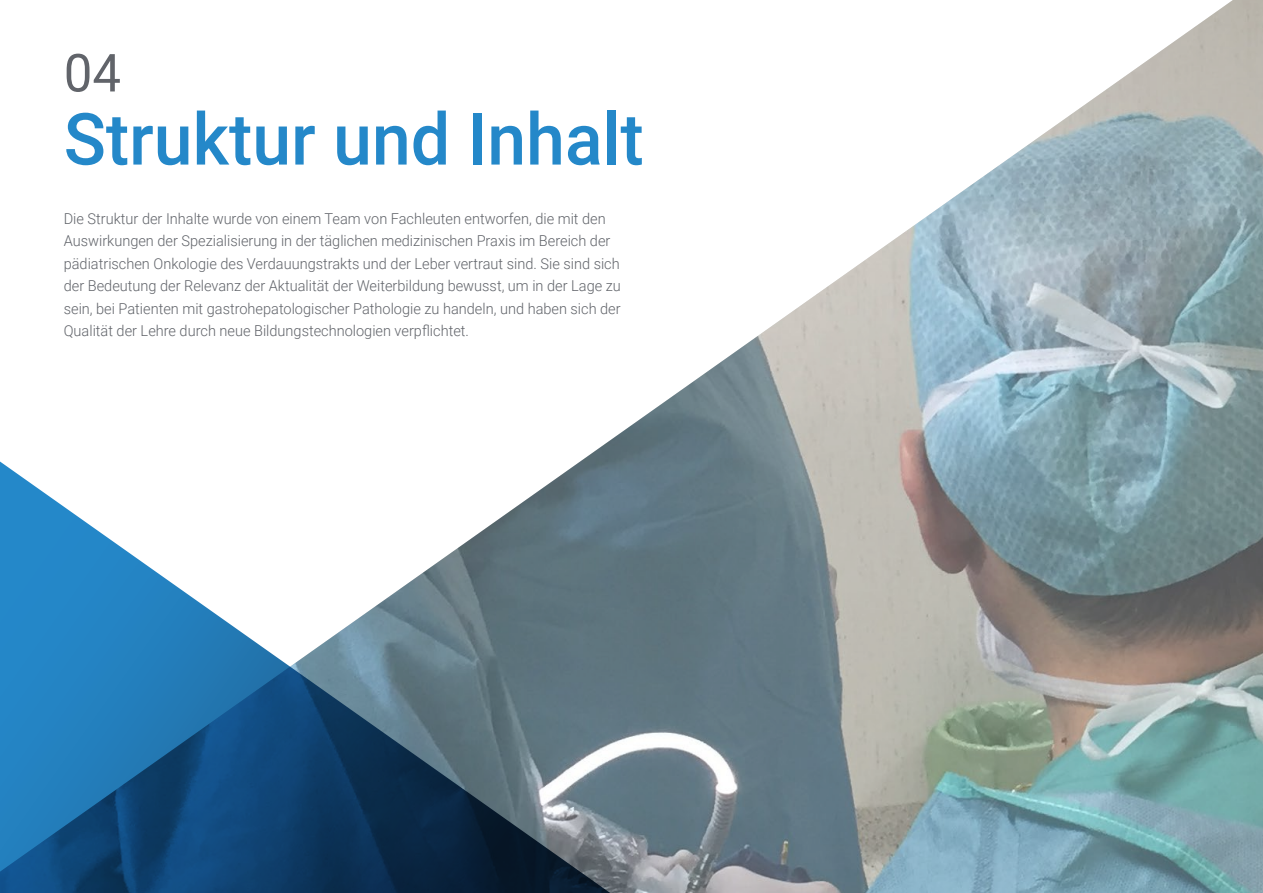
<style>
.page{position:relative;width:1263px;height:893px;background:#fff}
.page>*{position:absolute;margin:0;border:0;box-sizing:border-box;transform-origin:0 0}
.t1{font:500 72px "Roboto";color:#2488c9}
.t2{font:52.5px "Roboto";color:#61646a}
.t3{font:300 15px/22.5px "Roboto";color:#61646a}
</style>
<div class="page">
<img style="left:602px;top:0;width:661px;height:893px">
<svg style="left:0;top:446px;width:640px;height:447px"></svg>
<h2 class="t2" style="left:64px;top:36px;width:59px">04</h2>
<h1 class="t1" style="left:64px;top:89px;width:581px">Struktur und Inhalt</h1>
<p class="t3" style="left:64px;top:207px;width:559px">Die Struktur der Inhalte wurde von einem Team von Fachleuten entworfen, die mit den Auswirkungen der Spezialisierung in der täglichen medizinischen Praxis im Bereich der pädiatrischen Onkologie des Verdauungstrakts und der Leber vertraut sind. Sie sind sich der Bedeutung der Relevanz der Aktualität der Weiterbildung bewusst, um in der Lage zu sein, bei Patienten mit gastrohepatologischer Pathologie zu handeln, und haben sich der Qualität der Lehre durch neue Bildungstechnologien verpflichtet.</p>
</div>
